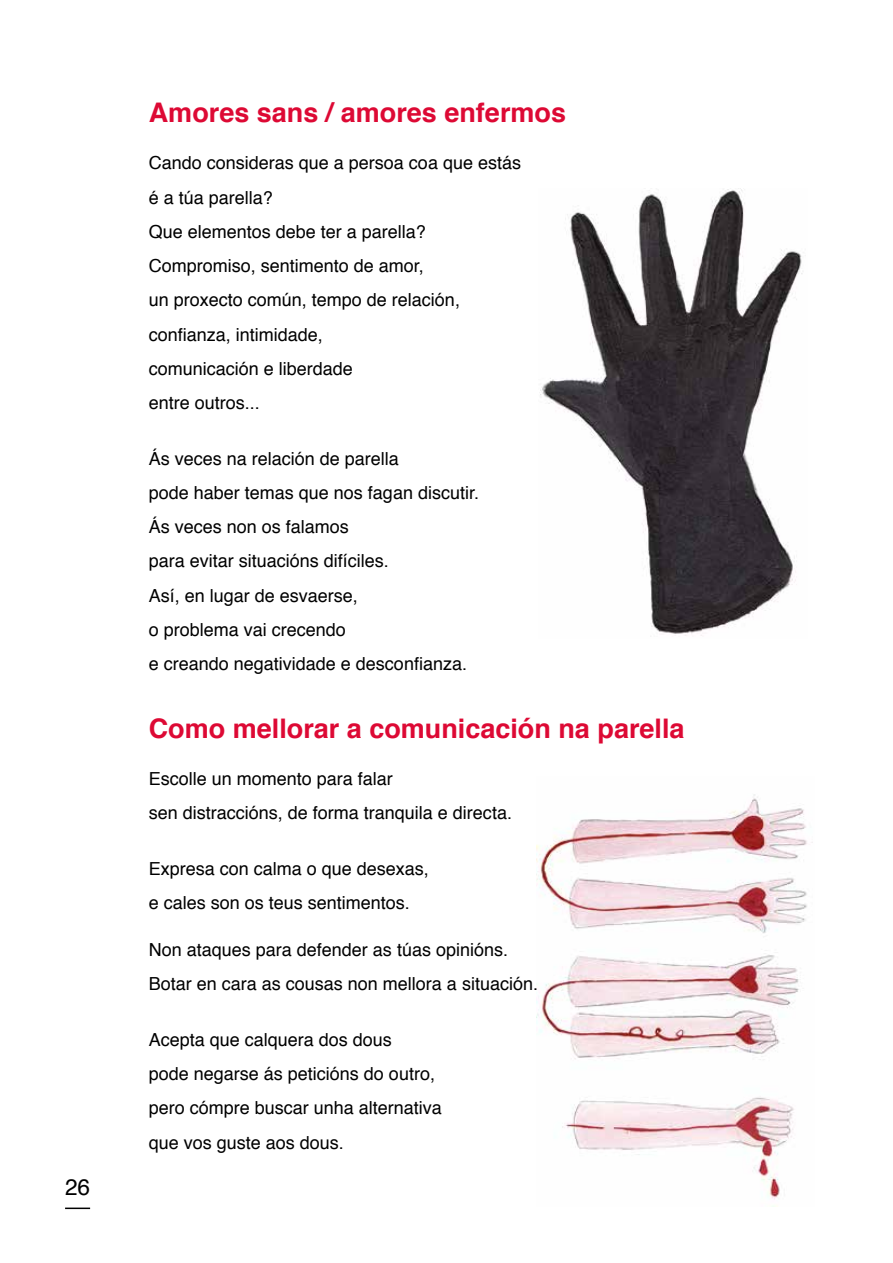
<style>
.page{position:relative;width:893px;height:1263px;background:#fff}
.page>*{position:absolute;margin:0;border:0;box-sizing:border-box;transform-origin:0 0}
.t1{font:700 27px "Helvetica";color:#dd0934}
.t2{font:22.5px "Helvetica";color:#000}
.t3{font:18px/34.2px "Helvetica";color:#000}
</style>
<div class="page">
<hr style="left:65px;top:1207px;width:25px;height:2px;background:#000">
<img style="left:536px;top:794px;width:277px;height:406px">
<img style="left:540px;top:188px;width:263px;height:448px">
<p class="t2" style="left:65px;top:1169px;width:27px">26</p>
<h1 class="t1" style="left:149px;top:91px;width:419px">Amores sans / amores enfermos</h1>
<p class="t3" style="left:149px;top:146px;width:374px">Cando consideras que a persoa coa que estás é a túa parella?<br>Que elementos debe ter a parella?<br>Compromiso, sentimento de amor,<br>un proxecto común, tempo de relación, confianza, intimidade,<br>comunicación e liberdade<br>entre outros...</p>
<p class="t3" style="left:149px;top:442px;width:332px">Ás veces na relación de parella<br>pode haber temas que nos fagan discutir.<br>Ás veces non os falamos<br>para evitar situacións difíciles.<br>Así, en lugar de esvaerse,<br>o problema vai crecendo<br>e creando negatividade e desconfianza.</p>
<h1 class="t1" style="left:149px;top:707px;width:537px">Como mellorar a comunicación na parella</h1>
<p class="t3" style="left:149px;top:762px;width:365px">Escolle un momento para falar<br>sen distraccións, de forma tranquila e directa.</p>
<p class="t3" style="left:149px;top:852px;width:282px">Expresa con calma o que desexas, e cales son os teus sentimentos.</p>
<p class="t3" style="left:149px;top:933px;width:391px">Non ataques para defender as túas opinións.<br>Botar en cara as cousas non mellora a situación.</p>
<p class="t3" style="left:149px;top:1023px;width:295px">Acepta que calquera dos dous<br>pode negarse ás peticións do outro, pero cómpre buscar unha alternativa que vos guste aos dous.</p>
</div>
